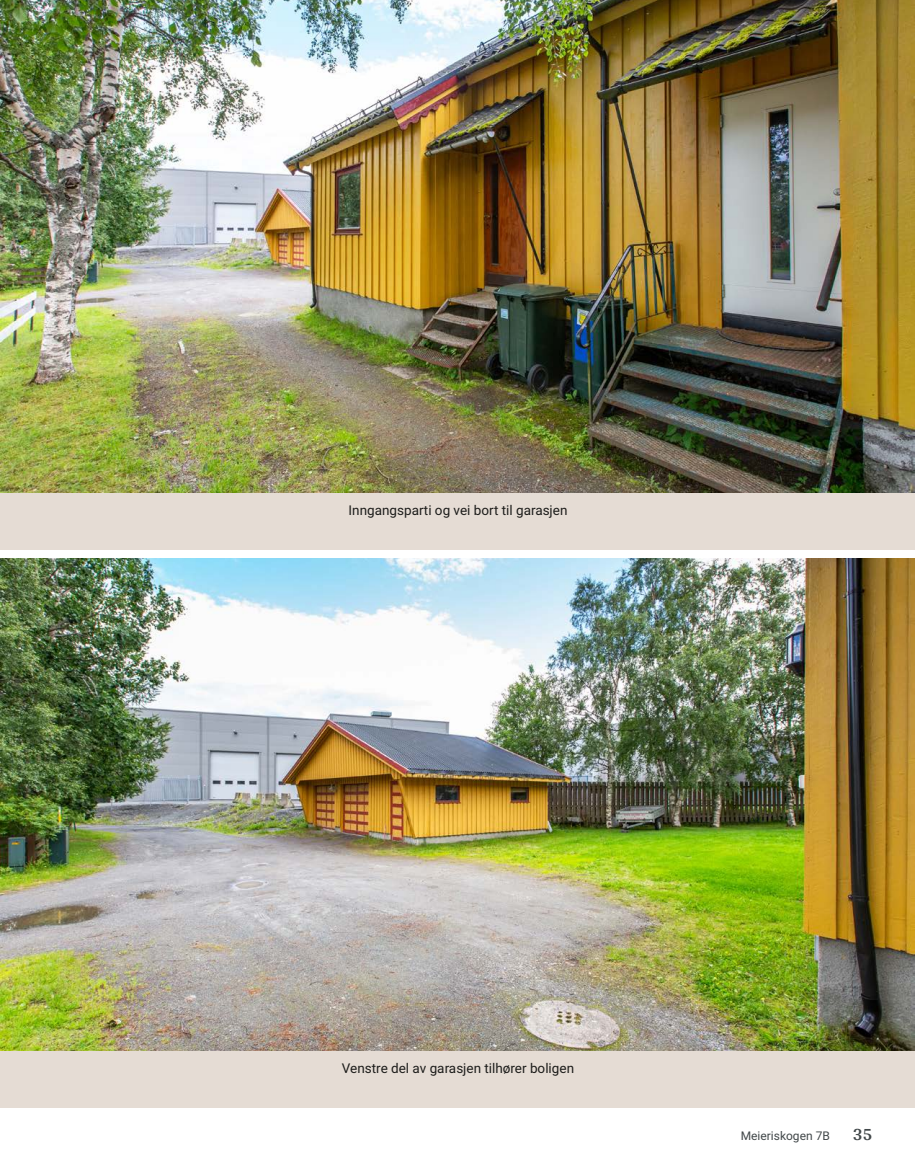
<style>
.page{position:relative;width:915px;height:1172px;background:#fff}
.page>*{position:absolute;margin:0;border:0;box-sizing:border-box;transform-origin:0 0}
.t1{font:700 18px "Arya";color:#414749}
.t2{font:13.5px "Roboto";color:#1d1d1b}
.t3{font:12px "Roboto";color:#414749}
</style>
<div class="page">
<div style="left:0;top:492px;width:914px;height:58px;background:#e5dcd4"></div>
<div style="left:0;top:1050px;width:914px;height:58px;background:#e5dcd4"></div>
<img style="left:0;top:0;width:914px;height:492px">
<img style="left:0;top:558px;width:914px;height:492px">
<p class="t2" style="left:348px;top:501px;width:220px">Inngangsparti og vei bort til garasjen</p>
<p class="t2" style="left:342px;top:1059px;width:233px">Venstre del av garasjen tilhører boligen</p>
<p class="t3" style="left:740px;top:1127px;width:91px">Meieriskogen 7B</p>
<h1 class="t1" style="left:852px;top:1123px;width:21px">35</h1>
</div>
